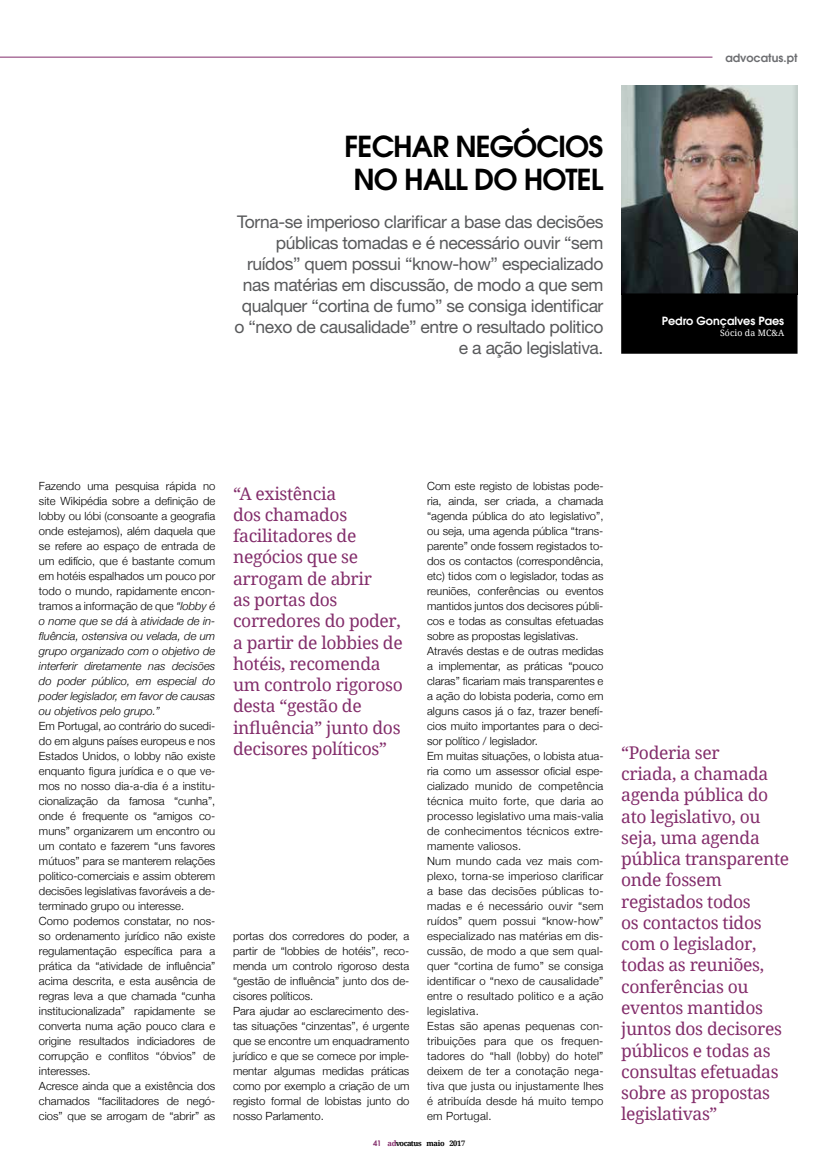
<style>
.page{position:relative;width:833px;height:1163px;background:#fff}
.page>*{position:absolute;margin:0;border:0;box-sizing:border-box;transform-origin:0 0}
.t1{font:600 28.75px/33.8px "Avant Garde";letter-spacing:-.03em;color:#000}
.t2{font:17.5px/21.2px "Noto Serif";letter-spacing:-.02em;color:#832d6b}
.t3{font:17.5px/21px "Helvetica Neue";letter-spacing:-.025em;color:#58595b;text-align:right}
.t4{font:300 11.25px/15px "Helvetica Neue";color:#000}
.t5{font:600 11.25px "Avant Garde";color:#fff}
.t6{font:600 11.25px "Avant Garde";color:#6d6e71}
.t7{font:8.75px "Noto Serif";letter-spacing:.01em;color:#fff}
.t8{font:700 7.5px "Noto Serif";letter-spacing:-.04em;color:#000}
.s1{font-style:italic}
.s2{font-family:"Avant Garde";font-weight:600;color:#832d6b}
.s3{color:#832d6b}
</style>
<div class="page">
<img style="left:621px;top:85px;width:176px;height:208px">
<div style="left:621px;top:293px;width:176px;height:60px;background:#000;border:3px solid #000"></div>
<hr style="left:0;top:57px;width:712px;height:1px;background:#832d6b">
<p class="t1" style="left:353px;top:129px;width:251px;text-indent:-9px">Fechar negócios<br>no hall do hote l</p>
<p class="t3" style="left:234px;top:211px;width:370px">Torna-se imperioso clarificar a base das decisões públicas tomadas e é necessário ouvir “sem ruídos” quem possui “know-how” especializado nas matérias em discussão, de modo a que sem qualquer “cortina de fumo” se consiga identificar o “nexo de causalidade” entre o resultado politico e a ação legislativa.</p>
<p class="t6" style="left:725px;top:50px;width:74px">advocatus.pt</p>
<p class="t5" style="left:662px;top:314px;width:124px">Pedro Gonçalves Paes</p>
<p class="t7" style="left:720px;top:326px;width:66px">Sócio da MC&amp;A</p>
<p class="t4" style="left:39px;top:477px;width:178px">Fazendo uma pesquisa rápida no site Wikipédia sobre a definição de lobby ou lóbi (consoante a geografia onde estejamos), além daquela que se refere ao espaço de entrada de um edifício, que é bastante comum em hotéis espalhados um pouco por todo o mundo, rapidamente encon&shy;tramos a informação de que <span class="s1">“lobby é o nome que se dá</span> à <span class="s1">atividade de in&shy;fluência, ostensiva ou velada, de um grupo organizado com o objetivo de interferir diretamente nas decisões do poder público, em especial do poder legislador, em favor de causas ou objetivos pelo grupo.”<br></span>Em Portugal, ao contrário do sucedi&shy;do em alguns países europeus e nos Estados Unidos, o lobby não existe enquanto figura jurídica e o que ve&shy;mos no nosso dia-a-dia é a institu&shy;cionalização da famosa “cunha”, onde é frequente os “amigos co&shy;muns” organizarem um encontro ou um contato e fazerem “uns favores mútuos” para se manterem relações politico-comerciais e assim obterem decisões legislativas favoráveis a de&shy;terminado grupo ou interesse.<br>Como podemos constatar, no nos&shy;so ordenamento jurídico não existe regulamentação específica para a prática da “atividade de influência” acima descrita, e esta ausência de regras leva a que chamada “cunha institucionalizada” rapidamente se converta numa ação pouco clara e origine resultados indiciadores de corrupção e conflitos “óbvios” de interesses.<br>Acresce ainda que a existência dos chamados “facilitadores de negó&shy;cios” que se arrogam de “abrir” as</p>
<p class="t2" style="left:233px;top:482px;width:171px">“A existência<br>dos chamados facilitadores de negócios que se arrogam de abrir<br>as portas dos corredores do poder, a partir de lobbies de hotéis, recomenda um controlo rigoroso desta “gestão de influência” junto dos decisores políticos”</p>
<p class="t4" style="left:233px;top:927px;width:178px">portas dos corredores do poder, a partir de “lobbies de hotéis”, reco&shy;menda um controlo rigoroso desta “gestão de influência” junto dos de&shy;cisores políticos.<br>Para ajudar ao esclarecimento des&shy;tas situações “cinzentas”, é urgente que se encontre um enquadramento jurídico e que se comece por imple&shy;mentar algumas medidas práticas como por exemplo a criação de um registo formal de lobistas junto do nosso Parlamento.</p>
<p class="t4" style="left:427px;top:477px;width:178px">Com este registo de lobistas pode&shy;ria, ainda, ser criada, a chamada “agenda pública do ato legislativo”, ou seja, uma agenda pública “trans&shy;parente” onde fossem registados to&shy;dos os contactos (correspondência, etc) tidos com o legislador, todas as reuniões, conferências ou eventos mantidos juntos dos decisores públi&shy;cos e todas as consultas efetuadas sobre as propostas legislativas.<br>Através destas e de outras medidas a implementar, as práticas “pouco claras” ficariam mais transparentes e a ação do lobista poderia, como em alguns casos já o faz, trazer benefí&shy;cios muito importantes para o deci&shy;sor político / legislador.<br>Em muitas situações, o lobista atua&shy;ria como um assessor oficial espe&shy;cializado munido de competência técnica muito forte, que daria ao processo legislativo uma mais-valia de conhecimentos técnicos extre&shy;mamente valiosos.<br>Num mundo cada vez mais com&shy;plexo, torna-se imperioso clarificar a base das decisões públicas to&shy;madas e é necessário ouvir “sem ruídos” quem possui “know-how” especializado nas matérias em dis&shy;cussão, de modo a que sem qual&shy;quer “cortina de fumo” se consiga identificar o “nexo de causalidade” entre o resultado politico e a ação legislativa.<br>Estas são apenas pequenas con&shy;tribuições para que os frequen&shy;tadores do “hall (lobby) do hotel” deixem de ter a conotação nega&shy;tiva que justa ou injustamente lhes é atribuída desde há muito tempo em Portugal.</p>
<p class="t8" style="left:373px;top:1137px;width:94px"><span class="s2">41</span> <span class="s3">ad</span>vocatus maio 2017</p>
<p class="t2" style="left:621px;top:741px;width:170px">“Poderia ser<br>criada, a chamada agenda pública do ato legislativo, ou seja, uma agenda pública transparente onde fossem registados todos<br>os contactos tidos com o legislador, todas as reuniões, conferências ou eventos mantidos juntos dos decisores públicos e todas as consultas efetuadas sobre as propostas legislativas”</p>
</div>
